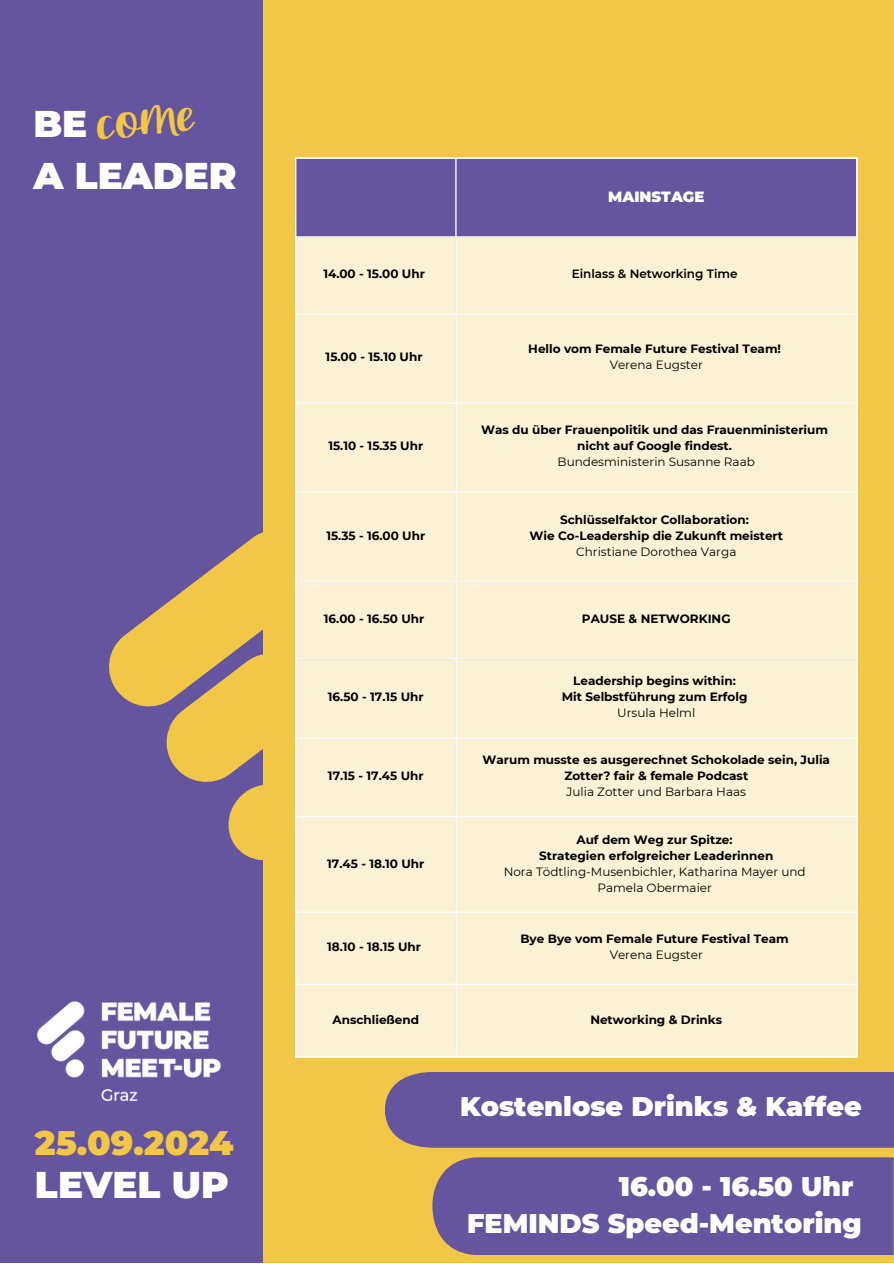
<style>
.page{position:relative;width:894px;height:1264px;background:#fff}
.page>*{position:absolute;margin:0;border:0;box-sizing:border-box;transform-origin:0 0}
.t1{font:40.05px "Great Wishes";color:#f2c646}
.t2{font:900 37.35px/51.6px "Montserrat";color:#fff}
.t3{font:900 34.2px "Montserrat";color:#f2c646}
.t4{font:900 27px "Montserrat";color:#fff}
.t5{font:900 14.85px "Montserrat";color:#fff}
.t6{font:700 12px/16px "Montserrat";color:#000;text-align:center}
.t7{font:12px "Montserrat";color:#000}
.t8{font:600 12px "Montserrat";color:#000}
</style>
<div class="page">
<div style="left:0;top:0;width:893px;height:1263px;background:#f2c646"></div>
<div style="left:0;top:0;width:263px;height:1263px;background:#65549e"></div>
<svg style="left:109px;top:532px;width:154px;height:250px;fill:#f2c646"></svg>
<svg style="left:213px;top:768px;width:50px;height:93px"></svg>
<div style="left:295px;top:158px;width:562px;height:899px;background:#fbf1d4"></div>
<div style="left:296px;top:159px;width:559px;height:77px;background:#65549e"></div>
<hr style="left:295px;top:159px;width:1px;height:896px;background:#fff">
<hr style="left:455px;top:159px;width:1px;height:896px;background:#fff">
<hr style="left:855px;top:159px;width:2px;height:896px;background:#fff">
<hr style="left:295px;top:158px;width:562px;height:1px;background:#fff">
<hr style="left:295px;top:236px;width:562px;height:1px;background:#fff">
<hr style="left:295px;top:313px;width:562px;height:1px;background:#fff">
<hr style="left:295px;top:402px;width:562px;height:1px;background:#fff">
<hr style="left:295px;top:491px;width:562px;height:1px;background:#fff">
<hr style="left:295px;top:581px;width:562px;height:1px;background:#fff">
<hr style="left:295px;top:658px;width:562px;height:1px;background:#fff">
<hr style="left:295px;top:737px;width:562px;height:1px;background:#fff">
<hr style="left:295px;top:816px;width:562px;height:1px;background:#fff">
<hr style="left:295px;top:911px;width:562px;height:1px;background:#fff">
<hr style="left:295px;top:983px;width:562px;height:2px;background:#fff">
<hr style="left:295px;top:1055px;width:562px;height:2px;background:#fff">
<img style="left:37px;top:1001px;width:184px;height:101px">
<div style="left:432px;top:1157px;width:461px;height:98px;background:#65549e"></div>
<div style="left:385px;top:1072px;width:508px;height:75px;background:#65549e"></div>
<p class="t1" style="left:95px;top:109px;width:100px;rotate:-6deg">come</p>
<p class="t2" style="left:33px;top:98px;width:205px">BE<br>A LEADER</p>
<p class="t3" style="left:35px;top:1122px;width:200px">25.09.2024</p>
<p class="t2" style="left:35px;top:1158px;width:195px">LEVEL UP</p>
<h2 class="t5" style="left:608px;top:188px;width:98px">MAINSTAGE</h2>
<h1 class="t6" style="left:323px;top:266px;width:103px">14.00 - 15.00 Uhr</h1>
<p class="t8" style="left:571px;top:266px;width:167px">Einlass &amp; Networking Time</p>
<h3 class="t6" style="left:325px;top:349px;width:98px">15.00 - 15.10 Uhr</h3>
<p class="t6" style="left:328px;top:437px;width:96px">15.10 - 15.35 Uhr</p>
<p class="t6" style="left:326px;top:527px;width:100px">15.35 - 16.00 Uhr</p>
<h1 class="t6" style="left:528px;top:341px;width:254px">Hello vom Female Future Festival Team!</h1>
<p class="t7" style="left:609px;top:357px;width:95px">Verena Eugster</p>
<p class="t6" style="left:481px;top:421px;width:348px">Was du über Frauenpolitik und das Frauenministerium</p>
<p class="t6" style="left:577px;top:437px;width:156px">nicht auf Google findest.</p>
<p class="t7" style="left:557px;top:454px;width:199px">Bundesministerin Susanne Raab</p>
<p class="t6" style="left:560px;top:511px;width:190px">Schlüsselfaktor Collaboration:</p>
<p class="t6" style="left:529px;top:527px;width:255px">Wie Co-Leadership die Zukunft meistert</p>
<p class="t7" style="left:576px;top:544px;width:162px">Christiane Dorothea Varga</p>
<p class="t6" style="left:324px;top:611px;width:102px">16.00 - 16.50 Uhr</p>
<p class="t6" style="left:581px;top:611px;width:150px">PAUSE &amp; NETWORKING</p>
<p class="t6" style="left:328px;top:689px;width:97px">16.50 - 17.15 Uhr</p>
<p class="t6" style="left:328px;top:767px;width:97px">17.15 - 17.45 Uhr</p>
<p class="t6" style="left:327px;top:855px;width:99px">17.45 - 18.10 Uhr</p>
<p class="t6" style="left:327px;top:939px;width:95px">18.10 - 18.15 Uhr</p>
<p class="t6" style="left:573px;top:673px;width:164px">Leadership begins within:</p>
<p class="t6" style="left:561px;top:689px;width:187px">Mit Selbstführung zum Erfolg</p>
<p class="t7" style="left:617px;top:705px;width:79px">Ursula Helml</p>
<p class="t6" style="left:482px;top:751px;width:349px">Warum musste es ausgerechnet Schokolade sein, Julia<br>Zotter? fair &amp; female Podcast</p>
<p class="t7" style="left:566px;top:784px;width:181px">Julia Zotter und Barbara Haas</p>
<p class="t6" style="left:576px;top:831px;width:157px">Auf dem Weg zur Spitze:</p>
<p class="t6" style="left:539px;top:847px;width:235px">Strategien erfolgreicher Leaderinnen</p>
<p class="t7" style="left:503px;top:864px;width:303px">Nora Tödtling-Musenbichler, Katharina Mayer und</p>
<p class="t7" style="left:597px;top:880px;width:116px">Pamela Obermaier</p>
<p class="t6" style="left:520px;top:931px;width:270px">Bye Bye vom Female Future Festival Team</p>
<p class="t7" style="left:609px;top:947px;width:95px">Verena Eugster</p>
<p class="t6" style="left:332px;top:1011px;width:88px">Anschließend</p>
<p class="t6" style="left:590px;top:1011px;width:133px">Networking &amp; Drinks</p>
<p class="t4" style="left:460px;top:1089px;width:403px">Kostenlose Drinks &amp; Kaffee</p>
<p class="t4" style="left:618px;top:1169px;width:236px">16.00 - 16.50 Uhr</p>
<p class="t4" style="left:467px;top:1207px;width:396px">FEMINDS Speed-Mentoring</p>
</div>
